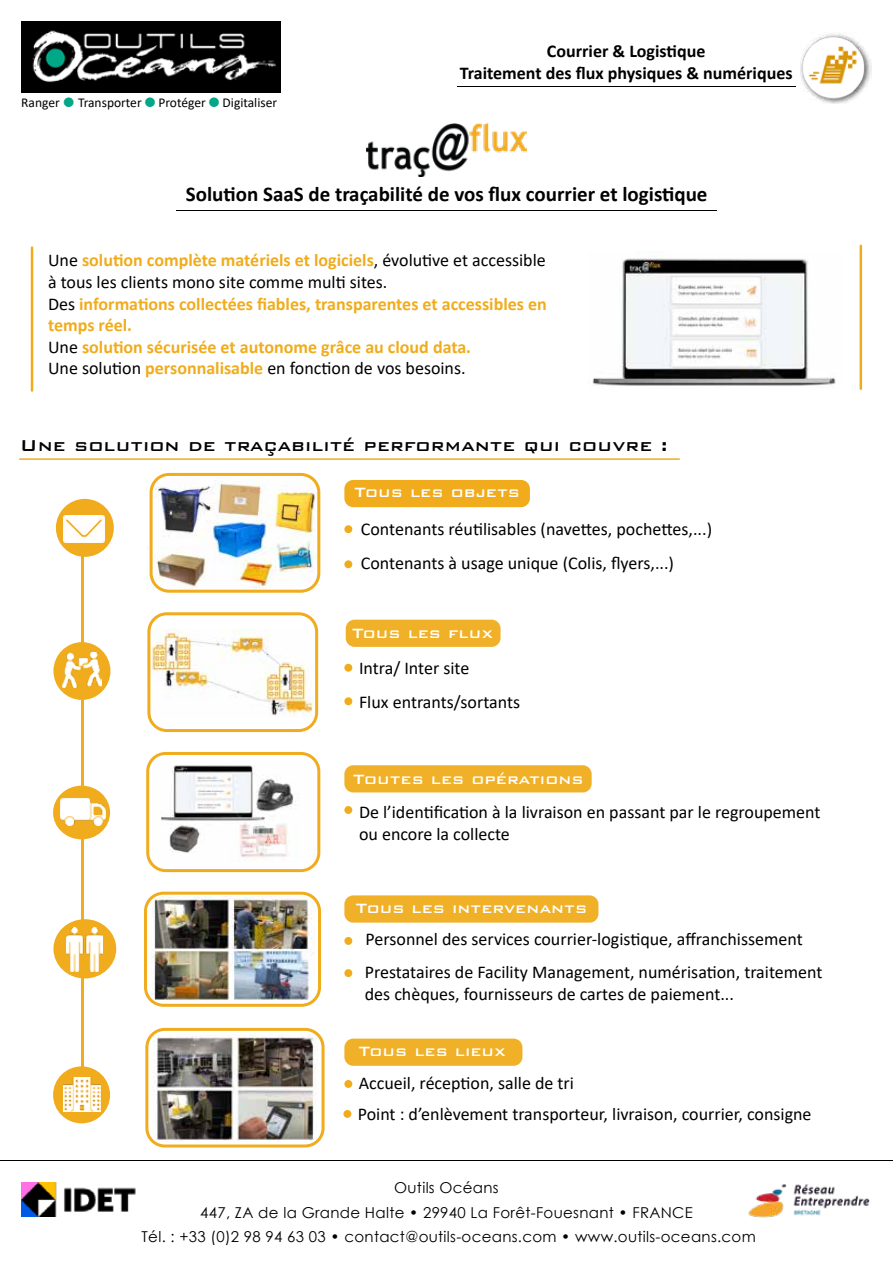
<style>
.page{position:relative;width:893px;height:1263px;background:#fff}
.page>*{position:absolute;margin:0;border:0;box-sizing:border-box;transform-origin:0 0}
.t1{font:700 21px "Calibri";color:#020203}
.t2{font:500 21px "Bank Gothic BT";color:#020203}
.t3{font:18px/21.6px "Calibri";color:#000}
.t4{font:700 18px/21.6px "Calibri";color:#f0ac1c}
.t5{font:500 18px "Bank Gothic BT";color:#fff}
.t6{font:700 18px/21.6px "Calibri";color:#000;text-align:center}
.t7{font:15px/24.2px "Century Gothic";letter-spacing:.02em;color:#000;text-align:center}
.t8{font:13.5px "Calibri";color:#000}
.s1{color:#03a686}
.s2{font-weight:400;color:#000}
</style>
<div class="page">
<hr style="left:82px;top:500px;width:2px;height:619px;background:#f0ac1c">
<img style="left:801px;top:33px;width:71px;height:71px">
<img style="left:21px;top:21px;width:260px;height:72px">
<hr style="left:457px;top:86px;width:338px;height:1px;background:#000">
<hr style="left:176px;top:210px;width:541px;height:1px;background:#000">
<hr style="left:0;top:1160px;width:893px;height:1px;background:#000">
<img style="left:21px;top:1182px;width:115px;height:35px">
<img style="left:748px;top:1184px;width:122px;height:34px">
<img style="left:366px;top:123px;width:161px;height:54px">
<hr style="left:19px;top:458px;width:661px;height:2px;background:#f0ac1c">
<img style="left:149px;top:478px;width:171px;height:111px">
<img style="left:149px;top:1034px;width:172px;height:107px">
<img style="left:150px;top:758px;width:170px;height:104px">
<img style="left:144px;top:897px;width:177px;height:106px">
<img style="left:151px;top:630px;width:163px;height:86px">
<div style="left:150px;top:473px;width:170px;height:120px;border:3px solid #f0ac1c;border-radius:18px"></div>
<div style="left:146px;top:752px;width:174px;height:120px;border:3px solid #f0ac1c;border-radius:18px"></div>
<div style="left:144px;top:892px;width:177px;height:115px;border:3px solid #f0ac1c;border-radius:18px"></div>
<div style="left:145px;top:1028px;width:180px;height:119px;border:3px solid #f0ac1c;border-radius:18px"></div>
<div style="left:346px;top:620px;width:155px;height:27px;background:#f0b027;border-radius:9px"></div>
<div style="left:344px;top:765px;width:248px;height:27px;background:#f0b027;border-radius:9px"></div>
<div style="left:344px;top:895px;width:254px;height:28px;background:#f0b027;border-radius:9px"></div>
<div style="left:344px;top:1038px;width:178px;height:28px;background:#f0b027;border-radius:9px"></div>
<div style="left:344px;top:480px;width:186px;height:27px;background:#f0ac1c;border-radius:9px"></div>
<div style="left:344px;top:664px;width:8px;height:8px;background:#f0ac1c;border-radius:50%"></div>
<div style="left:344px;top:697px;width:8px;height:8px;background:#f0ac1c;border-radius:50%"></div>
<div style="left:344px;top:806px;width:8px;height:8px;background:#f0ac1c;border-radius:50%"></div>
<div style="left:344px;top:937px;width:8px;height:8px;background:#f0ac1c;border-radius:50%"></div>
<div style="left:344px;top:969px;width:8px;height:8px;background:#f0ac1c;border-radius:50%"></div>
<div style="left:344px;top:1080px;width:8px;height:8px;background:#f0ac1c;border-radius:50%"></div>
<div style="left:344px;top:560px;width:8px;height:8px;background:#f0ac1c;border-radius:50%"></div>
<div style="left:344px;top:525px;width:8px;height:8px;background:#f0ac1c;border-radius:50%"></div>
<div style="left:56px;top:499px;width:58px;height:58px;background:#f0ac1c;border-radius:50%"></div>
<img style="left:63px;top:515px;width:42px;height:27px">
<svg style="left:65px;top:518px;width:38px;height:20px"></svg>
<div style="left:53px;top:642px;width:57px;height:58px;background:#f0ac1c;border-radius:50%"></div>
<img style="left:62px;top:653px;width:39px;height:35px">
<div style="left:53px;top:786px;width:57px;height:53px;background:#f0ac1c;border-radius:50%"></div>
<img style="left:61px;top:798px;width:44px;height:28px">
<div style="left:53px;top:919px;width:63px;height:59px;background:#f0ac1c;border-radius:50%"></div>
<img style="left:66px;top:928px;width:36px;height:43px">
<div style="left:53px;top:1066px;width:57px;height:57px;background:#f0ac1c;border-radius:50%"></div>
<img style="left:63px;top:1078px;width:38px;height:33px">
<div style="left:343px;top:1110px;width:8px;height:8px;background:#f0ac1c;border-radius:50%"></div>
<div style="left:147px;top:612px;width:171px;height:120px;border:3px solid #f0ac1c;border-radius:18px"></div>
<hr style="left:31px;top:246px;width:2px;height:146px;background:#f0ac1c">
<img style="left:592px;top:252px;width:244px;height:134px">
<hr style="left:860px;top:245px;width:2px;height:145px;background:#f0ac1c">
<p class="t8" style="left:21px;top:93px;width:257px">Ranger <span class="s1">●</span> Transporter <span class="s1">●</span> Protéger <span class="s1">●</span> Digitaliser</p>
<p class="t6" style="left:460px;top:40px;width:334px">Courrier &amp; Logistique<br>Traitement des flux physiques &amp; numériques</p>
<p class="t1" style="left:186px;top:179px;width:523px">Solution SaaS de traçabilité de vos flux courrier et logistique</p>
<p class="t4" style="left:48px;top:249px;width:500px"><span class="s2">Une</span> solution complète matériels et logiciels<span class="s2">, évolutive et accessible à tous les clients mono site comme multi sites.<br>Des</span> informations collectées fiables, transparentes et accessibles en temps réel.<br><span class="s2">Une</span> solution sécurisée et autonome grâce au cloud data.<br><span class="s2">Une solution</span> personnalisable <span class="s2">en fonction de vos besoins.</span></p>
<p class="t2" style="left:20px;top:434px;width:650px">Une solution de traçabilité performante qui couvre :</p>
<p class="t5" style="left:354px;top:483px;width:167px">Tous les objets</p>
<p class="t3" style="left:361px;top:518px;width:353px">Contenants réutilisables (navettes, pochettes,...)</p>
<p class="t3" style="left:361px;top:552px;width:315px">Contenants à usage unique (Colis, flyers,...)</p>
<p class="t5" style="left:352px;top:623px;width:143px">Tous les flux</p>
<p class="t3" style="left:359px;top:650px;width:163px;line-height:34.7px">Intra/ Inter site<br>Flux entrants/sortants</p>
<p class="t5" style="left:353px;top:769px;width:232px">Toutes les opérations</p>
<p class="t3" style="left:359px;top:801px;width:463px">De l’identification à la livraison en passant par le regroupement ou encore la collecte</p>
<p class="t5" style="left:356px;top:899px;width:233px">Tous les intervenants</p>
<p class="t3" style="left:366px;top:927px;width:439px">Personnel des services courrier-logistique, affranchissement</p>
<p class="t3" style="left:365px;top:961px;width:459px">Prestataires de Facility Management, numérisation, traitement des chèques, fournisseurs de cartes de paiement...</p>
<p class="t5" style="left:359px;top:1041px;width:149px">Tous les lieux</p>
<p class="t3" style="left:359px;top:1072px;width:217px">Accueil, réception, salle de tri</p>
<p class="t3" style="left:358px;top:1103px;width:455px">Point : d’enlèvement transporteur, livraison, courrier, consigne</p>
<p class="t7" style="left:142px;top:1176px;width:616px">Outils Océans<br>447, ZA de la Grande Halte • 29940 La Forêt-Fouesnant • FRANCE<br>Tél. : +33 (0)2 98 94 63 03 • contact@outils-oceans.com • www.outils-oceans.com</p>
</div>
